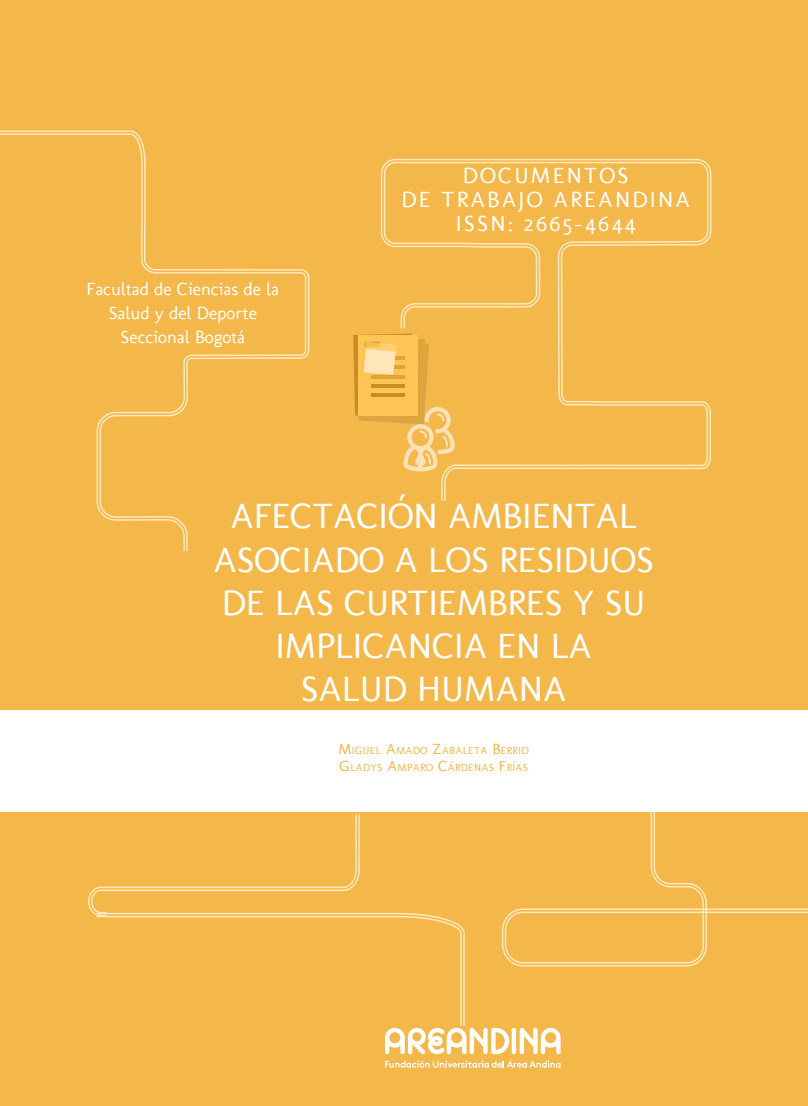
<style>
.page{position:relative;width:808px;height:1106px;background:#f3b74a}
.page>*{position:absolute;margin:0;border:0;box-sizing:border-box;transform-origin:0 0}
.t1{font:36px/43.2px "Molengo";color:#fff;text-align:center}
.t2{font:22.5px/24px "Molengo";letter-spacing:.1em;color:#fff;text-align:center}
.t3{font:18px/24px "Molengo";color:#fff;text-align:center}
.t4{font:10.5px/16.5px "Molengo";letter-spacing:.035em;color:#f3b74a}
.s1{font-size:15px}
</style>
<div class="page">
<svg style="left:88px;top:814px;width:272px;height:101px"></svg>
<svg style="left:95px;top:912px;width:370px;height:114px"></svg>
<svg style="left:95px;top:915px;width:367px;height:111px"></svg>
<svg style="left:501px;top:812px;width:307px;height:155px"></svg>
<div style="left:0;top:710px;width:808px;height:102px;background:#fff"></div>
<svg style="left:353px;top:334px;width:87px;height:137px"></svg>
<svg style="left:443px;top:356px;width:268px;height:145px"></svg>
<svg style="left:380px;top:158px;width:332px;height:198px"></svg>
<svg style="left:385px;top:1027px;width:176px;height:40px"></svg>
<svg style="left:0;top:130px;width:146px;height:95px"></svg>
<svg style="left:96px;top:225px;width:211px;height:326px"></svg>
<p class="t3" style="left:87px;top:276px;width:194px">Facultad de Ciencias de la<br>Salud y del Deporte<br>Seccional Bogotá</p>
<p class="t2" style="left:401px;top:163px;width:290px">DOCUMENTOS<br>DE TRABAJO AREANDINA<br>ISSN: 2665-4644</p>
<p class="t1" style="left:213px;top:494px;width:442px">AFECTACIÓN AMBIENTAL<br>ASOCIADO A LOS RESIDUOS<br>DE LAS CURTIEMBRES Y SU<br>IMPLICANCIA EN LA<br>SALUD HUMANA</p>
<p class="t4" style="left:339px;top:742px;width:192px"><span class="s1">M</span>IGUEL <span class="s1">A</span>MADO <span class="s1">Z</span>ABALETA <span class="s1">B</span>ERRIO<br><span class="s1">G</span>LADYS <span class="s1">A</span>MPARO <span class="s1">C</span>ÁRDENAS <span class="s1">F</span>RÍAS</p>
</div>
